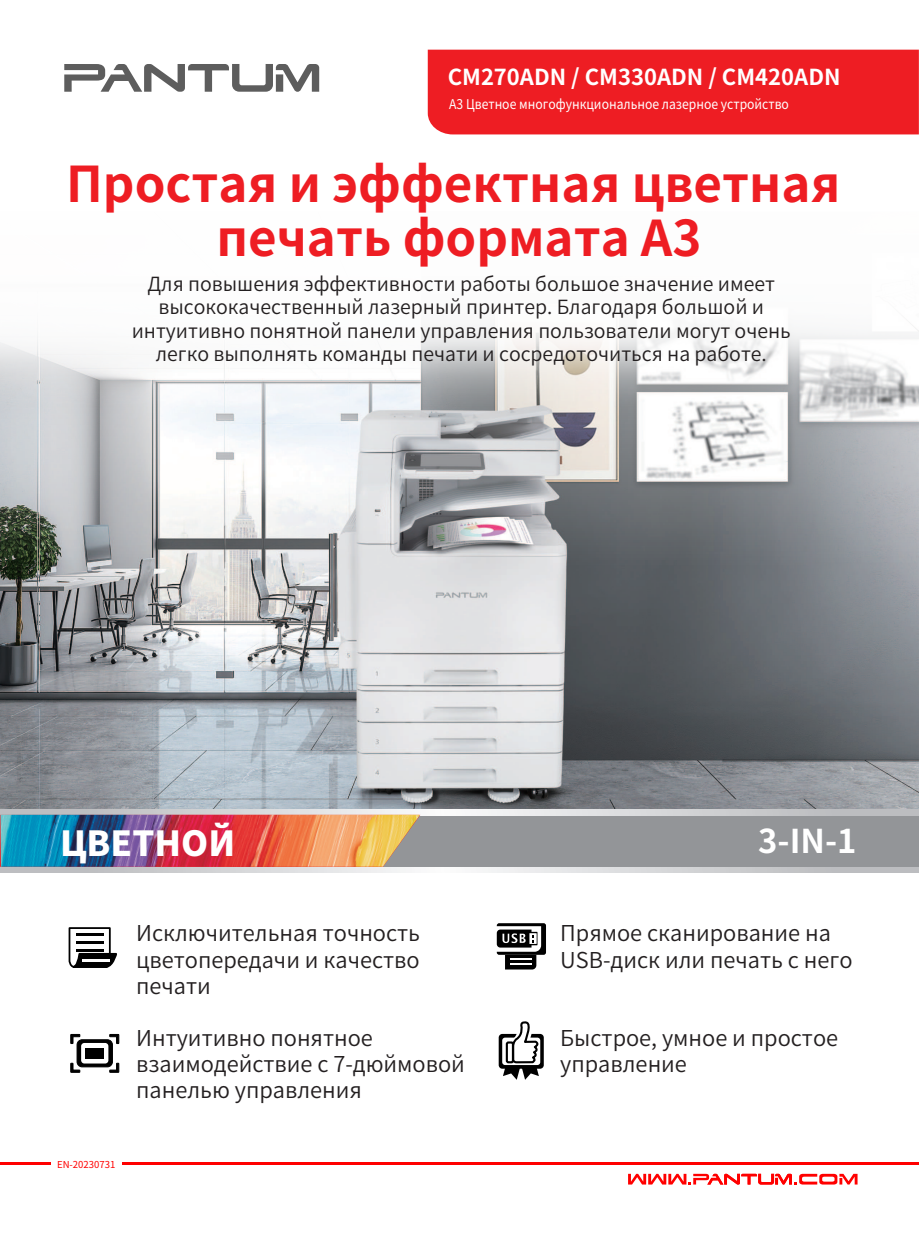
<style>
.page{position:relative;width:919px;height:1238px;background:#fff}
.page>*{position:absolute;margin:0;border:0;box-sizing:border-box;transform-origin:0 0}
.t1{font:700 49.2px/54px "Source Han Sans CN";color:#ee1d23;text-align:center}
.t2{font:800 34.5px "Source Han Sans CN";color:#fff}
.t3{font:700 32.85px "Source Han Sans CN";color:#fff}
.t4{font:700 22.05px "Source Han Sans CN";color:#fff}
.t5{font:21.9px/26.2px "Source Han Sans CN";color:#231f20}
.t6{font:19.5px/23.4px "Source Han Sans CN";color:#231f20;text-align:center}
.t7{font:13.35px "Source Han Sans CN";color:#fff;scale:.91 1}
.t8{font:9.6px "Source Han Sans CN";color:#f00}
</style>
<div class="page">
<img style="left:0;top:568px;width:918px;height:241px">
<svg style="left:0;top:49px;width:918px;height:519px"></svg>
<svg style="left:498px;top:1021px;width:45px;height:144px"></svg>
<div style="left:505px;top:1041px;width:9px;height:22px;border:2px solid #000;border-radius:2px"></div>
<svg style="left:64px;top:64px;width:255px;height:28px"></svg>
<div style="left:428px;top:50px;width:490px;height:84px;background:#ee1d23"></div>
<div style="left:229px;top:815px;width:689px;height:57px;background:#939598"></div>
<svg style="left:0;top:809px;width:918px;height:6px"></svg>
<svg style="left:0;top:867px;width:918px;height:5px"></svg>
<img style="left:0;top:814px;width:420px;height:52px">
<hr style="left:122px;top:1161px;width:796px;height:3px;background:#f00">
<hr style="left:0;top:1161px;width:50px;height:3px;background:#f00">
<svg style="left:628px;top:1173px;width:229px;height:11px"></svg>
<div style="left:496px;top:923px;width:50px;height:31px;background:#000;border-radius:2px"></div>
<svg style="left:496px;top:926px;width:45px;height:43px"></svg>
<svg style="left:68px;top:927px;width:49px;height:41px"></svg>
<hr style="left:82px;top:959px;width:28px;height:2px;background:#fff">
<svg style="left:70px;top:1033px;width:10px;height:11px"></svg>
<svg style="left:109px;top:1033px;width:11px;height:11px"></svg>
<svg style="left:109px;top:1062px;width:10px;height:10px"></svg>
<svg style="left:70px;top:1062px;width:10px;height:10px"></svg>
<svg style="left:77px;top:1039px;width:35px;height:27px"></svg>
<div style="left:77px;top:1039px;width:36px;height:28px;border:1px solid #000;border-radius:5px"></div>
<div style="left:81px;top:1042px;width:27px;height:21px;background:#fff;border-radius:3px"></div>
<div style="left:85px;top:1047px;width:19px;height:11px;background:#000"></div>
<p class="t4" style="left:447px;top:64px;width:394px">CM270ADN / CM330ADN / CM420ADN</p>
<p class="t7" style="left:449px;top:96px;width:375px">A3 Цветное многофункциональное лазерное устройство</p>
<h1 class="t1" style="left:66px;top:158px;width:775px">Простая и эффектная цветная печать формата А3</h1>
<p class="t6" style="left:132px;top:272px;width:660px">Для повышения эффективности работы большое значение имеет высококачественный лазерный принтер. Благодаря большой и интуитивно понятной панели управления пользователи могут очень легко выполнять команды печати и сосредоточиться на работе.</p>
<h2 class="t2" style="left:60px;top:823px;width:176px">ЦВЕТНОЙ</h2>
<h3 class="t3" style="left:758px;top:822px;width:100px">3-IN-1</h3>
<p class="t8" style="left:57px;top:1158px;width:60px">EN-20230731</p>
<p class="t5" style="left:136px;top:920px;width:285px;text-align:justify">Исключительная точность цветопередачи и качество печати</p>
<p class="t5" style="left:136px;top:1025px;width:330px">Интуитивно понятное взаимодействие с 7-дюймовой панелью управления</p>
<p class="t5" style="left:560px;top:920px;width:294px">Прямое сканирование на<br>USB-диск или печать с него</p>
<p class="t5" style="left:560px;top:1025px;width:279px">Быстрое, умное и простое управление</p>
</div>
